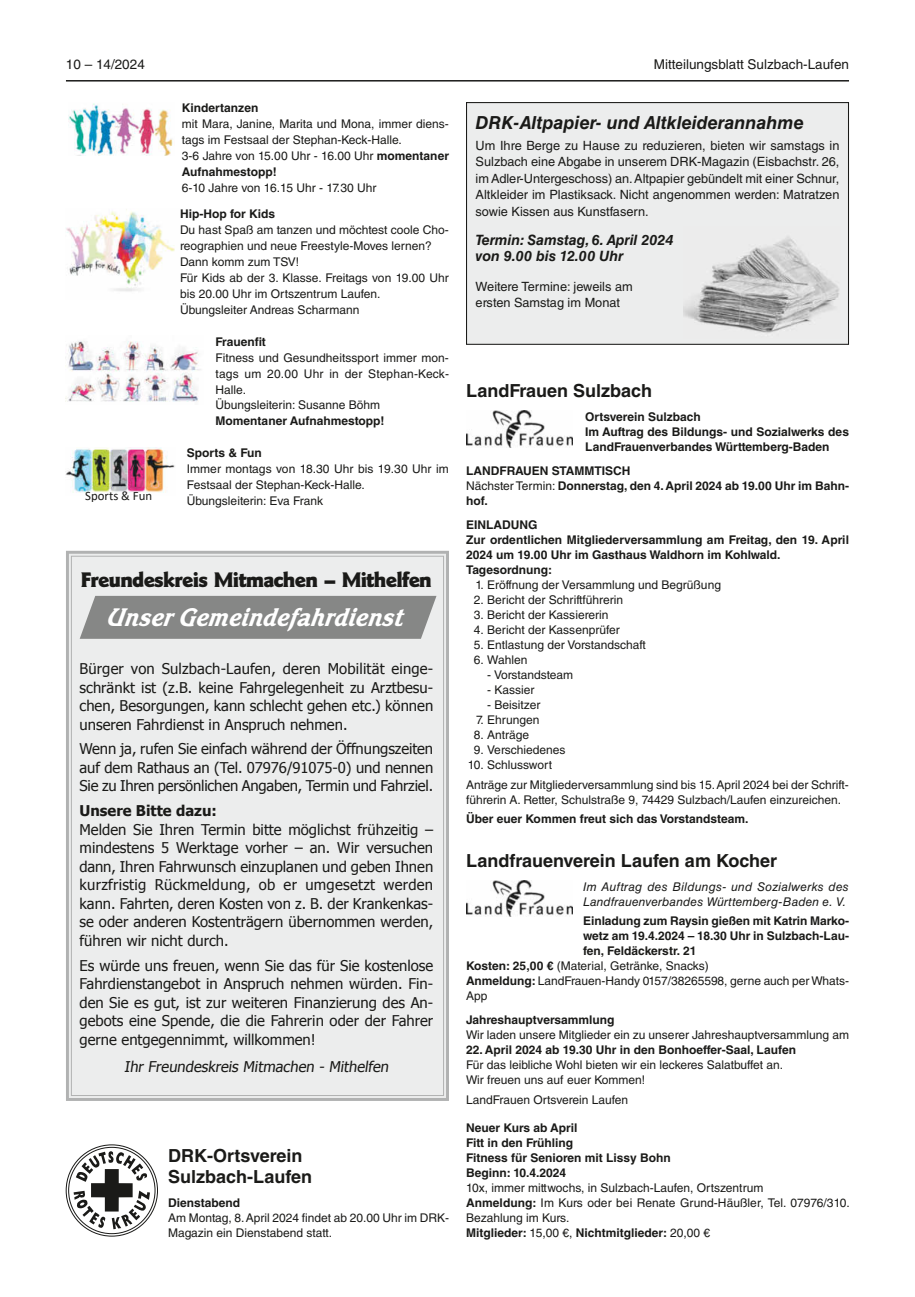
<style>
.page{position:relative;width:915px;height:1297px;background:#fff}
.page>*{position:absolute;margin:0;border:0;box-sizing:border-box;transform-origin:0 0}
.t1{font:italic 800 26.55px "Korinna Itc T";color:#fff;scale:.87 1}
.t2{font:20.7px "Goi Ack";color:#1a1a18}
.t3{font:700 18px/21px "Helvetica LT Std";color:#1a1a18}
.t4{font:italic 700 18px "Helvetica LT Std";color:#1a1a18}
.t5{font:14.85px/18.5px "Tahoma";color:#1a1a18;text-align:justify}
.t6{font:700 14.85px "Tahoma";color:#1a1a18}
.t7{font:italic 700 14.25px/16.5px "Helvetica LT Std";color:#1a1a18}
.t8{font:13.5px "Helvetica LT Std";color:#1a1a18}
.t9{font:12.75px/16.5px "Helvetica LT Std";color:#1a1a18;text-align:justify}
.t10{font:12.75px "Calibri";color:#1a1a18}
.t11{font:12px/15.9px "Helvetica LT Std";color:#1a1a18}
.t12{font:700 12px/15px "Helvetica LT Std";color:#1a1a18}
.t13{font:italic 12px/15px "Helvetica LT Std";letter-spacing:.01em;color:#1a1a18}
.s1{font-weight:700}
.s2{font-weight:400}
</style>
<div class="page">
<hr style="left:66px;top:80px;width:782px;height:2px;background:#1a1a18">
<img style="left:68px;top:103px;width:105px;height:53px">
<img style="left:66px;top:209px;width:109px;height:83px">
<img style="left:66px;top:341px;width:135px;height:61px">
<img style="left:66px;top:448px;width:109px;height:45px">
<div style="left:66px;top:550px;width:383px;height:551px;background:#eceded"></div>
<div style="left:80px;top:596px;width:356px;height:43px;background:#868786"></div>
<svg style="left:66px;top:1145px;width:91px;height:91px"></svg>
<svg style="left:69px;top:1147px;width:86px;height:87px"></svg>
<svg style="left:74px;top:1151px;width:76px;height:78px"></svg>
<div style="left:466px;top:103px;width:382px;height:241px;background:#eceded"></div>
<div style="left:466px;top:102px;width:382px;height:243px;border:1px solid #1a1a18"></div>
<img style="left:683px;top:236px;width:156px;height:97px">
<img style="left:466px;top:411px;width:106px;height:36px">
<img style="left:466px;top:880px;width:106px;height:37px">
<p class="t8" style="left:66px;top:57px;width:80px">10 – 14/2024</p>
<p class="t8" style="left:653px;top:57px;width:197px">Mitteilungsblatt Sulzbach-Laufen</p>
<p class="t12" style="left:182px;top:100px;width:78px">Kindertanzen</p>
<p class="t11" style="left:182px;top:116px;width:268px">mit Mara, Janine, Marita und Mona, immer diens&shy;tags im Festsaal der Stephan-Keck-Halle.<br>3-6 Jahre von 15.00 Uhr - 16.00 Uhr <span class="s1">momentaner Aufnahmestopp!</span></p>
<p class="t11" style="left:182px;top:179px;width:196px">6-10 Jahre von 16.15 Uhr - 17.30 Uhr</p>
<p class="t12" style="left:180px;top:206px;width:97px">Hip-Hop for Kids</p>
<p class="t11" style="left:180px;top:222px;width:270px">Du hast Spaß am tanzen und möchtest coole Cho&shy;reographien und neue Freestyle-Moves lernen?<br>Dann komm zum TSV!<br>Für Kids ab der 3. Klasse. Freitags von 19.00 Uhr bis 20.00 Uhr im Ortszentrum Laufen.<br>Übungsleiter Andreas Scharmann</p>
<p class="t12" style="left:215px;top:334px;width:52px">Frauenfit</p>
<p class="t11" style="left:215px;top:350px;width:235px">Fitness und Gesundheitssport immer mon&shy;tags um 20.00 Uhr in der Stephan-Keck-<br>Halle.<br>Übungsleiterin: Susanne Böhm</p>
<p class="t12" style="left:215px;top:413px;width:170px">Momentaner Aufnahmestopp!</p>
<h3 class="t4" style="left:475px;top:111px;width:329px">DRK-Altpapier- und Altkleiderannahme</h3>
<p class="t9" style="left:475px;top:137px;width:365px">Um Ihre Berge zu Hause zu reduzieren, bieten wir samstags in Sulzbach eine Abgabe in unserem DRK-Magazin (Eisbachstr. 26, im Adler-Untergeschoss) an. Altpapier gebündelt mit einer Schnur, Altkleider im Plastiksack. Nicht angenommen werden: Matratzen sowie Kissen aus Kunstfasern.</p>
<p class="t7" style="left:475px;top:231px;width:199px">Termin: Samstag, 6. April 2024 von 9.00 bis 12.00 Uhr</p>
<p class="t9" style="left:475px;top:278px;width:159px">Weitere Termine: jeweils am ersten Samstag im Monat</p>
<h3 class="t3" style="left:466px;top:380px;width:187px">LandFrauen Sulzbach</h3>
<p class="t12" style="left:585px;top:409px;width:265px">Ortsverein Sulzbach<br>Im Auftrag des Bildungs- und Sozialwerks des<br>LandFrauenverbandes Württemberg-Baden</p>
<p class="t12" style="left:466px;top:463px;width:384px">LANDFRAUEN STAMMTISCH<br><span class="s2">Nächster Termin:</span> Donnerstag, den 4. April 2024 ab 19.00 Uhr im Bahn&shy;hof.</p>
<p class="t12" style="left:466px;top:517px;width:384px">EINLADUNG<br>Zur ordentlichen Mitgliederversammlung am Freitag, den 19. April 2024 um 19.00 Uhr im Gasthaus Waldhorn im Kohlwald.<br>Tagesordnung:</p>
<p class="t11" style="left:475px;top:577px;width:247px">1. Eröffnung der Versammlung und Begrüßung</p>
<p class="t11" style="left:473px;top:592px;width:151px">2. Bericht der Schriftführerin</p>
<p class="t11" style="left:473px;top:607px;width:136px">3. Bericht der Kassiererin</p>
<p class="t11" style="left:473px;top:622px;width:148px">4. Bericht der Kassenprüfer</p>
<p class="t11" style="left:473px;top:637px;width:173px">5. Entlastung der Vorstandschaft</p>
<p class="t11" style="left:473px;top:652px;width:55px">6. Wahlen</p>
<p class="t11" style="left:487px;top:667px;width:87px">- Vorstandsteam</p>
<p class="t11" style="left:487px;top:682px;width:49px">- Kassier</p>
<p class="t11" style="left:487px;top:697px;width:55px">- Beisitzer</p>
<p class="t11" style="left:476px;top:712px;width:65px">7. Ehrungen</p>
<p class="t11" style="left:473px;top:727px;width:57px">8. Anträge</p>
<p class="t11" style="left:473px;top:742px;width:93px">9. Verschiedenes</p>
<p class="t11" style="left:466px;top:755px;width:384px;line-height:19.5px">10. Schlusswort<br>Anträge zur Mitgliederversammlung sind bis 15. April 2024 bei der Schrift-</p>
<p class="t11" style="left:466px;top:792px;width:376px">führerin A. Retter, Schulstraße 9, 74429 Sulzbach/Laufen einzureichen.</p>
<p class="t12" style="left:466px;top:811px;width:284px">Über euer Kommen freut sich das Vorstandsteam.</p>
<h3 class="t3" style="left:466px;top:850px;width:313px">Landfrauenverein Laufen am Kocher</h3>
<p class="t13" style="left:583px;top:879px;width:267px">Im Auftrag des Bildungs- und Sozialwerks des<br>Landfrauenverbandes Württemberg-Baden e. V.</p>
<p class="t12" style="left:583px;top:913px;width:267px">Einladung zum Raysin gießen mit Katrin Marko-</p>
<p class="t12" style="left:583px;top:928px;width:267px">wetz am 19.4.2024 – 18.30 Uhr in Sulzbach-Lau-</p>
<p class="t12" style="left:583px;top:943px;width:115px">fen, Feldäckerstr. 21</p>
<p class="t11" style="left:466px;top:958px;width:244px"><span class="s1">Kosten: 25,00 €</span> (Material, Getränke, Snacks)</p>
<p class="t11" style="left:466px;top:973px;width:384px"><span class="s1">Anmeldung:</span> LandFrauen-Handy 0157/38265598, gerne auch per Whats-</p>
<p class="t11" style="left:466px;top:988px;width:23px">App</p>
<p class="t12" style="left:466px;top:1012px;width:150px">Jahreshauptversammlung</p>
<p class="t11" style="left:466px;top:1027px;width:384px">Wir laden unsere Mitglieder ein zu unserer Jahreshauptversammlung am</p>
<p class="t12" style="left:466px;top:1042px;width:331px">22. April 2024 ab 19.30 Uhr in den Bonhoeffer-Saal, Laufen</p>
<p class="t11" style="left:466px;top:1058px;width:318px;line-height:15px">Für das leibliche Wohl bieten wir ein leckeres Salatbuffet an.<br>Wir freuen uns auf euer Kommen!</p>
<p class="t11" style="left:466px;top:1092px;width:164px">LandFrauen Ortsverein Laufen</p>
<p class="t12" style="left:466px;top:1120px;width:206px">Neuer Kurs ab April<br>Fitt in den Frühling<br>Fitness für Senioren mit Lissy Bohn<br>Beginn: 10.4.2024</p>
<p class="t11" style="left:466px;top:1181px;width:385px;line-height:15px">10x, immer mittwochs, in Sulzbach-Laufen, Ortszentrum<br><span class="s1">Anmeldung:</span> Im Kurs oder bei Renate Grund-Häußler, Tel. 07976/310.<br>Bezahlung im Kurs.<br><span class="s1">Mitglieder:</span> 15,00 €, <span class="s1">Nichtmitglieder:</span> 20,00 €</p>
<p class="t12" style="left:187px;top:446px;width:76px">Sports &amp; Fun</p>
<p class="t11" style="left:187px;top:461px;width:263px">Immer montags von 18.30 Uhr bis 19.30 Uhr im<br>Festsaal der Stephan-Keck-Halle.<br>Übungsleiterin: Eva Frank</p>
<p class="t10" style="left:85px;top:487px;width:69px">Sports &amp; Fun</p>
<h2 class="t2" style="left:81px;top:567px;width:351px">Freundeskreis Mitmachen – Mithelfen</h2>
<h1 class="t1" style="left:106px;top:602px;width:348px">UnserGemeindefahrdienst</h1>
<p class="t5" style="left:79px;top:659px;width:355px">Bürger von Sulzbach-Laufen, deren Mobilität einge&shy;schränkt ist (z.B. keine Fahrgelegenheit zu Arztbesu&shy;chen, Besorgungen, kann schlecht gehen etc.) können unseren Fahrdienst in Anspruch nehmen.</p>
<p class="t5" style="left:79px;top:739px;width:355px">Wenn ja, rufen Sie einfach während der Öffnungszeiten auf dem Rathaus an (Tel. 07976/91075-0) und nennen Sie zu Ihren persönlichen Angaben, Termin und Fahrziel.</p>
<p class="t6" style="left:79px;top:801px;width:139px">Unsere Bitte dazu:</p>
<p class="t5" style="left:79px;top:820px;width:355px">Melden Sie Ihren Termin bitte möglichst frühzeitig – mindestens 5 Werktage vorher – an. Wir versuchen dann, Ihren Fahrwunsch einzuplanen und geben Ihnen kurzfristig Rückmeldung, ob er umgesetzt werden kann. Fahrten, deren Kosten von z. B. der Krankenkas&shy;se oder anderen Kostenträgern übernommen werden, führen wir nicht durch.</p>
<p class="t5" style="left:79px;top:956px;width:355px">Es würde uns freuen, wenn Sie das für Sie kostenlose Fahrdienstangebot in Anspruch nehmen würden. Fin&shy;den Sie es gut, ist zur weiteren Finanzierung des An&shy;gebots eine Spende, die die Fahrerin oder der Fahrer gerne entgegennimmt, willkommen!</p>
<p class="t5" style="left:124px;top:1057px;width:268px">Ihr Freundeskreis Mitmachen - Mithelfen</p>
<h3 class="t3" style="left:168px;top:1145px;width:146px">DRK-Ortsverein<br>Sulzbach-Laufen</h3>
<p class="t12" style="left:168px;top:1195px;width:74px">Dienstabend</p>
<p class="t11" style="left:168px;top:1211px;width:282px;line-height:15px">Am Montag, 8. April 2024 findet ab 20.00 Uhr im DRK-<br>Magazin ein Dienstabend statt.</p>
</div>
